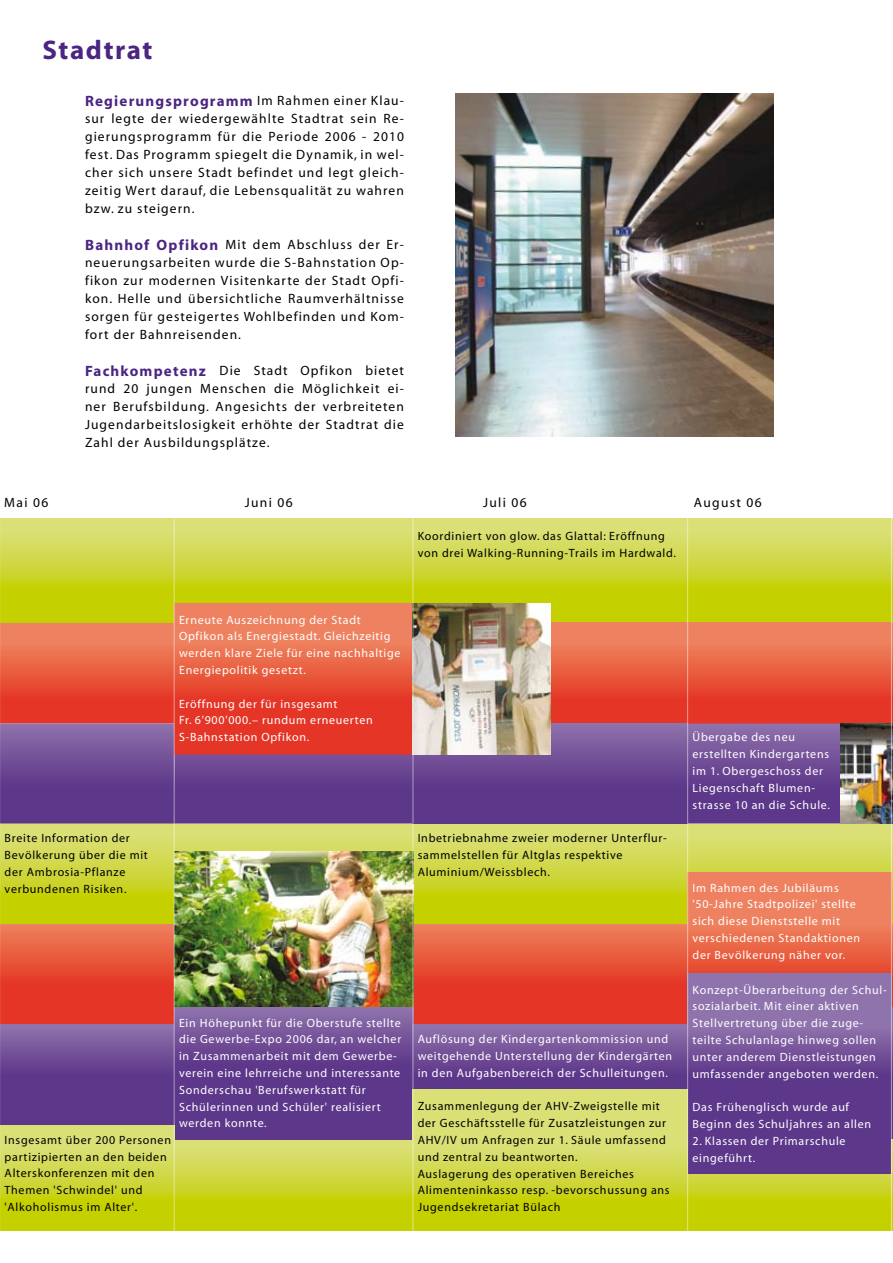
<style>
.page{position:relative;width:893px;height:1263px;background:#fff}
.page>*{position:absolute;margin:0;border:0;box-sizing:border-box;transform-origin:0 0}
.t1{font:700 27px "Myriad";letter-spacing:.06em;color:#4b2582}
.t2{font:700 15px "Myriad";letter-spacing:.08em;color:#4b2582}
.t3{font:13.5px/18px "Myriad";letter-spacing:.08em;color:#000;text-align:justify}
.t4{font:13.5px "Myriad";letter-spacing:.1em;color:#000}
.t5{font:12px/16.8px "Myriad";letter-spacing:.06em;color:#fff}
.t6{font:12px/16.8px "Myriad";letter-spacing:.06em;color:#000}
.s1{font-weight:400;font-size:13.5px;color:#000}
.s2{font-weight:700;font-size:15px;color:#4b2582}
</style>
<div class="page">
<svg style="left:1px;top:518px;width:173px;height:105px;background:#cdd634"></svg>
<svg style="left:175px;top:518px;width:237px;height:86px;background:#d0d641"></svg>
<svg style="left:413px;top:518px;width:274px;height:105px;background:#ced63a"></svg>
<svg style="left:688px;top:518px;width:203px;height:105px;background:#cdd535"></svg>
<svg style="left:892px;top:518px;width:1px;height:105px"></svg>
<div style="left:0;top:623px;width:174px;height:100px;background:linear-gradient(to bottom,#ef8e66,#e3291c)"></div>
<svg style="left:175px;top:604px;width:237px;height:150px;background:#e8583f"></svg>
<div style="left:413px;top:623px;width:275px;height:100px;background:linear-gradient(to bottom,#ef8e66,#e3291c)"></div>
<div style="left:688px;top:623px;width:203px;height:100px;background:linear-gradient(to bottom,#ef8e66,#e3291c)"></div>
<svg style="left:892px;top:623px;width:1px;height:100px"></svg>
<svg style="left:1px;top:823px;width:173px;height:101px;background:#cdd638"></svg>
<div style="left:174px;top:823px;width:239px;height:101px;background:linear-gradient(to right,#d9df6f,#d9df6f)"></div>
<svg style="left:413px;top:823px;width:274px;height:102px;background:#cdd439"></svg>
<div style="left:688px;top:823px;width:203px;height:49px;background:linear-gradient(to bottom,#dde280,#d0d747)"></div>
<svg style="left:892px;top:823px;width:1px;height:101px"></svg>
<svg style="left:1px;top:924px;width:173px;height:100px;background:#e74d36"></svg>
<svg style="left:413px;top:925px;width:274px;height:99px;background:#e64d36"></svg>
<svg style="left:688px;top:872px;width:203px;height:101px;background:#ec7353"></svg>
<svg style="left:892px;top:924px;width:1px;height:83px"></svg>
<svg style="left:1px;top:1024px;width:173px;height:101px;background:#6a4692"></svg>
<svg style="left:175px;top:1006px;width:237px;height:134px;background:#674490"></svg>
<div style="left:413px;top:1024px;width:275px;height:66px;background:linear-gradient(to bottom,#8f71ab,#542d84)"></div>
<svg style="left:688px;top:973px;width:203px;height:201px;background:#704e97"></svg>
<svg style="left:892px;top:1007px;width:1px;height:133px"></svg>
<svg style="left:1px;top:1125px;width:173px;height:105px;background:#cfd73c"></svg>
<svg style="left:175px;top:1140px;width:237px;height:90px;background:#cdd632"></svg>
<svg style="left:413px;top:1090px;width:274px;height:140px;background:#d1d94a"></svg>
<svg style="left:688px;top:1174px;width:203px;height:56px;background:#c7d214"></svg>
<svg style="left:892px;top:1140px;width:1px;height:90px"></svg>
<div style="left:0;top:723px;width:174px;height:100px;background:linear-gradient(to bottom,#896aa7,#512a83)"></div>
<div style="left:174px;top:754px;width:239px;height:69px;background:linear-gradient(to bottom,#704c96,#553086)"></div>
<div style="left:413px;top:723px;width:275px;height:100px;background:linear-gradient(to bottom,#896aa7,#512a83)"></div>
<div style="left:688px;top:723px;width:203px;height:100px;background:linear-gradient(to bottom,#8a6aa7,#512a83)"></div>
<img style="left:413px;top:604px;width:138px;height:151px">
<img style="left:840px;top:723px;width:53px;height:100px">
<img style="left:175px;top:851px;width:237px;height:155px">
<hr style="left:0;top:516px;width:1px;height:716px;background:#fff">
<hr style="left:174px;top:516px;width:1px;height:716px;background:#fff">
<hr style="left:412px;top:516px;width:1px;height:716px;background:#fff">
<hr style="left:687px;top:516px;width:1px;height:716px;background:#fff">
<hr style="left:891px;top:516px;width:1px;height:716px;background:#fff">
<img style="left:455px;top:94px;width:319px;height:343px">
<h1 class="t1" style="left:43px;top:36px;width:111px">Stadtrat</h1>
<p class="t2" style="left:85px;top:93px;width:320px">Regierungsprogramm <span class="s1">Im Rahmen einer Klau-</span></p>
<p class="t3" style="left:85px;top:110px;width:320px">sur legte der wiedergewählte Stadtrat sein Re&shy;gierungsprogramm für die Periode 2006 - 2010 fest. Das Programm spiegelt die Dynamik, in wel&shy;cher sich unsere Stadt befindet und legt gleich&shy;zeitig Wert darauf, die Lebensqualität zu wahren bzw. zu steigern.</p>
<p class="t3" style="left:85px;top:236px;width:320px"><span class="s2">Bahnhof Opfikon</span> Mit dem Abschluss der Er&shy;neuerungsarbeiten wurde die S-Bahnstation Op&shy;fikon zur modernen Visitenkarte der Stadt Opfi&shy;kon. Helle und übersichtliche Raumverhältnisse sorgen für gesteigertes Wohlbefinden und Kom&shy;fort der Bahnreisenden.</p>
<p class="t3" style="left:85px;top:362px;width:320px"><span class="s2">Fachkompetenz</span> Die Stadt Opfikon bietet rund 20 jungen Menschen die Möglichkeit ei&shy;ner Berufsbildung. Angesichts der verbreiteten Jugendarbeitslosigkeit erhöhte der Stadtrat die Zahl der Ausbildungsplätze.</p>
<p class="t3" style="left:4px;top:494px;width:46px">Mai 06</p>
<p class="t3" style="left:245px;top:494px;width:49px">Juni 06</p>
<p class="t3" style="left:483px;top:494px;width:45px">Juli 06</p>
<p class="t4" style="left:694px;top:496px;width:69px">August 06</p>
<p class="t6" style="left:418px;top:528px;width:260px">Koordiniert von glow. das Glattal: Eröffnung von drei Walking-Running-Trails im Hardwald.</p>
<p class="t5" style="left:179px;top:612px;width:223px">Erneute Auszeichnung der Stadt Opfikon als Energiestadt. Gleichzeitig werden klare Ziele für eine nachhaltige Energiepolitik gesetzt.</p>
<p class="t5" style="left:179px;top:696px;width:195px">Eröffnung der für insgesamt<br>Fr. 6'900'000.– rundum erneuerten<br>S-Bahnstation Opfikon.</p>
<p class="t6" style="left:5px;top:830px;width:145px">Breite Information der<br>Bevölkerung über die mit der Ambrosia-Pflanze verbundenen Risiken.</p>
<p class="t6" style="left:418px;top:830px;width:251px">Inbetriebnahme zweier moderner Unterflur&shy;sammelstellen für Altglas respektive<br>Aluminium/Weissblech.</p>
<p class="t6" style="left:5px;top:1132px;width:168px">Insgesamt über 200 Personen partizipierten an den beiden<br>Alterskonferenzen mit den<br>Themen 'Schwindel' und 'Alkoholismus im Alter'.</p>
<p class="t5" style="left:179px;top:1015px;width:224px">Ein Höhepunkt für die Oberstufe stellte die Gewerbe-Expo 2006 dar, an welcher in Zusammenarbeit mit dem Gewerbe&shy;verein eine lehrreiche und interessante Sonderschau 'Berufswerkstatt für Schülerinnen und Schüler' realisiert werden konnte.</p>
<p class="t5" style="left:418px;top:1031px;width:256px">Auflösung der Kindergartenkommission und weitgehende Unterstellung der Kindergärten in den Aufgabenbereich der Schulleitungen.</p>
<p class="t6" style="left:418px;top:1098px;width:253px">Zusammenlegung der AHV-Zweigstelle mit der Geschäftsstelle für Zusatzleistungen zur AHV/IV um Anfragen zur 1. Säule umfassend und zentral zu beantworten.<br>Auslagerung des operativen Bereiches Alimenteninkasso resp. -bevorschussung ans Jugendsekretariat Bülach</p>
<p class="t5" style="left:692px;top:729px;width:139px">Übergabe des neu erstellten Kindergartens im 1. Obergeschoss der<br>Liegenschaft Blumen&shy;strasse 10 an die Schule.</p>
<p class="t5" style="left:692px;top:880px;width:169px">Im Rahmen des Jubiläums '50-Jahre Stadtpolizei' stellte sich diese Dienststelle mit verschiedenen Standaktionen der Bevölkerung näher vor.</p>
<p class="t5" style="left:692px;top:981px;width:196px">Konzept-Überarbeitung der Schul&shy;sozialarbeit. Mit einer aktiven Stellvertretung über die zuge&shy;teilte Schulanlage hinweg sollen unter anderem Dienstleistungen umfassender angeboten werden.</p>
<p class="t5" style="left:692px;top:1099px;width:180px">Das Frühenglisch wurde auf<br>Beginn des Schuljahres an allen</p>
<p class="t5" style="left:692px;top:1133px;width:155px">2. Klassen der Primarschule eingeführt.</p>
</div>
